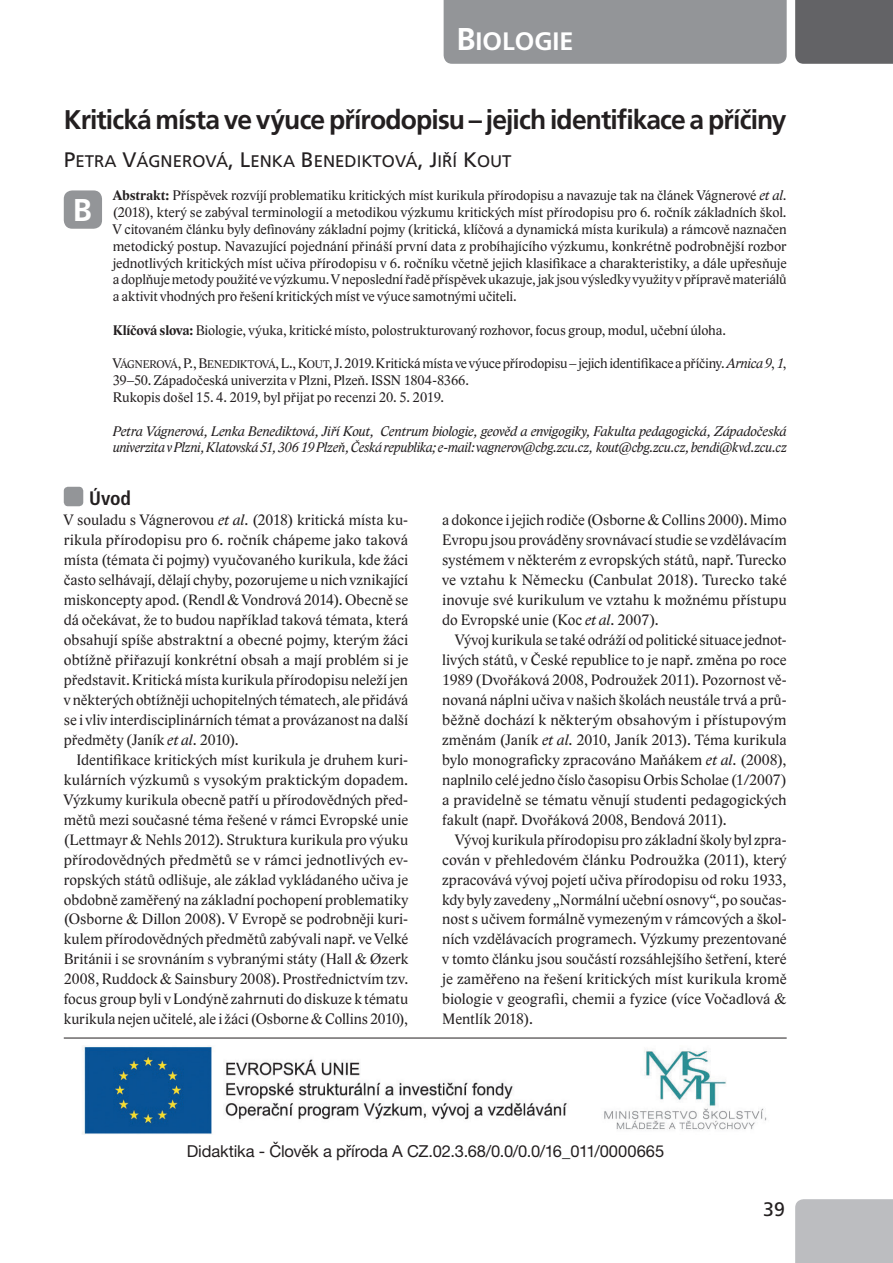
<style>
.page{position:relative;width:893px;height:1263px;background:#fff}
.page>*{position:absolute;margin:0;border:0;box-sizing:border-box;transform-origin:0 0}
.t1{font:31.5px "Frutiger LT Com Bold SC800";color:#fff}
.t2{font:700 27px "Frutiger LT Com";letter-spacing:-.03em;color:#231f20}
.t3{font:25.2px "Frutiger LT Com Bold SC800";color:#fff}
.t4{font:700 condensed 19.5px "Frutiger LT Com";color:#231f20}
.t5{font:19.5px "Frutiger LT Com";color:#231f20}
.t6{font:16.8px "Frutiger LT Com Roman SC800";color:#231f20}
.t7{font:16.5px "Helvetica Neue LT Pro";letter-spacing:-.01em;color:#231f20}
.t8{font:15.45px/20px "Lido STF";color:#231f20;text-align:justify}
.t9{font:14.25px/16.8px "Lido STF";letter-spacing:-.005em;color:#231f20;text-align:justify}
.t10{font:italic 14.25px/16.8px "Lido STF";letter-spacing:-.02em;color:#231f20}
.s1{font-size:31.5px}
.s2{font-size:21px}
.s3{font-weight:700}
.s4{font-style:italic}
.s5{font-family:"Lido STF SC800"}
.s6{font-family:"Lido STF SC800";font-size:11.4px}
</style>
<div class="page">
<div style="left:795px;top:0;width:98px;height:64px;background:#636366"></div>
<div style="left:795px;top:1199px;width:98px;height:64px;background:#bcbdc0"></div>
<div style="left:444px;top:0;width:343px;height:64px;background:#939598"></div>
<div style="left:64px;top:487px;width:19px;height:19px;background:#939598;border-radius:4px"></div>
<div style="left:64px;top:190px;width:38px;height:39px;background:#939598;border-radius:9px"></div>
<img style="left:82px;top:1046px;width:685px;height:89px">
<hr style="left:64px;top:1038px;width:723px;height:1px;background:#231f20">
<h3 class="t3" style="left:456px;top:27px;width:119px"><span class="s1">B</span>IOLOGIE</h3>
<h2 class="t2" style="left:64px;top:103px;width:724px">Kritická místa ve výuce přírodopisu – jejich identifikace a příčiny</h2>
<p class="t6" style="left:64px;top:151px;width:449px"><span class="s2">P</span>ETRA <span class="s2">V</span>ÁGNEROVÁ<span class="s2">, L</span>ENKA <span class="s2">B</span>ENEDIKTOVÁ<span class="s2">, J</span>IŘÍ <span class="s2">K</span>OUT</p>
<p class="t9" style="left:113px;top:187px;width:675px"><span class="s3">Abstrakt:</span> Příspěvek rozvíjí problematiku kritických míst kurikula přírodopisu a navazuje tak na článek Vágnerové <span class="s4">et al. </span>(2018), který se zabýval terminologií a metodikou výzkumu kritických míst přírodopisu pro 6. ročník základních škol.<br>V citovaném článku byly definovány základní pojmy (kritická, klíčová a dynamická místa kurikula) a rámcově naznačen metodický postup. Navazující pojednání přináší první data z probíhajícího výzkumu, konkrétně podrobnější rozbor jednotlivých kritických míst učiva přírodopisu v 6. ročníku včetně jejich klasifikace a charakteristiky, a dále upřesňuje a doplňuje metody použité ve výzkumu. Vneposlední řadě příspěvek ukazuje, jak jsou výsledky využity v přípravě materiálů a aktivit vhodných pro řešení kritických míst ve výuce samotnými učiteli.</p>
<p class="t9" style="left:113px;top:322px;width:615px"><span class="s3">Klíčová slova:</span> Biologie, výuka, kritické místo, polostrukturovaný rozhovor, focus group, modul, učební úloha.</p>
<p class="t9" style="left:113px;top:355px;width:675px;text-align:left"><span class="s5">V</span><span class="s6">ÁGNEROVÁ</span><span class="s5">, P., B</span><span class="s6">ENEDIKTOVÁ</span><span class="s5">, L., K</span><span class="s6">OUT</span><span class="s5">, J.</span> 2019. Kritická místa ve výuce přírodopisu – jejich identifikace apříčiny. <span class="s4">Arnica9</span>,<span class="s4">1</span>,<br>39–50. Západočeská univerzita v Plzni, Plzeň. ISSN 1804-8366.<br>Rukopis došel 15. 4. 2019, byl přijat po recenzi 20. 5. 2019.</p>
<p class="t10" style="left:113px;top:423px;width:675px">Petra Vágnerová, Lenka Benediktová, Jiří Kout, Centrum biologie, geověd a envigogiky, Fakulta pedagogická, Západočeská univerzita vPlzni, Klatovská 51, 30619 Plzeň, Česká republika; e-mail: vagnerov@cbg.zcu.cz, kout@cbg.zcu.cz, bendi@kvd.zcu.cz</p>
<p class="t4" style="left:89px;top:486px;width:43px">Úvod</p>
<h1 class="t1" style="left:73px;top:192px;width:21px">B</h1>
<p class="t8" style="left:64px;top:510px;width:346px">V souladu s Vágnerovou <span class="s4">et al.</span> (2018) kritická místa ku&shy;rikula přírodopisu pro 6. ročník chápeme jako taková místa (témata či pojmy) vyučovaného kurikula, kde žáci často selhávají, dělají chyby, pozorujeme u nich vznikající miskoncepty apod. (Rendl &amp; Vondrová 2014). Obecně se dá očekávat, že to budou například taková témata, která obsahují spíše abstraktní a obecné pojmy, kterým žáci obtížně přiřazují konkrétní obsah a mají problém si je představit. Kritická místa kurikula přírodopisu neleží jen v některých obtížněji uchopitelných tématech, ale přidává se i vliv interdisciplinárních témat a provázanost na další předměty (Janík <span class="s4">et al.</span> 2010).</p>
<p class="t8" style="left:64px;top:750px;width:346px;text-indent:13px">Identifikace kritických míst kurikula je druhem kuri&shy;kulárních výzkumů s vysokým praktickým dopadem.<br>Výzkumy kurikula obecně patří u přírodovědných před&shy;mětů mezi současné téma řešené v rámci Evropské unie (Lettmayr &amp; Nehls 2012). Struktura kurikula pro výuku přírodovědných předmětů se v rámci jednotlivých ev&shy;ropských států odlišuje, ale základ vykládaného učiva je obdobně zaměřený na základní pochopení problematiky (Osborne &amp; Dillon 2008). V Evropě se podrobněji kuri&shy;kulem přírodovědných předmětů zabývali např. ve Velké Británii i se srovnáním s vybranými státy (Hall &amp; Øzerk 2008, Ruddock &amp; Sainsbury 2008). Prostřednictvím tzv. focus group byli v Londýně zahrnuti do diskuze k tématu kurikula nejen učitelé, ale i žáci (Osborne &amp; Collins 2010),</p>
<p class="t8" style="left:442px;top:510px;width:346px">a dokonce i jejich rodiče (Osborne &amp; Collins 2000). Mimo Evropu jsou prováděny srovnávací studie se vzdělávacím systémem v některém z evropských států, např. Turecko ve vztahu k Německu (Canbulat 2018). Turecko také inovuje své kurikulum ve vztahu k možnému přístupu do Evropské unie (Koc <span class="s4">et al.</span> 2007).</p>
<p class="t8" style="left:442px;top:630px;width:346px;text-indent:13px">Vývoj kurikula se také odráží od politické situace jednot&shy;livých států, v České republice to je např. změna po roce 1989 (Dvořáková 2008, Podroužek 2011). Pozornost vě&shy;novaná náplni učiva v našich školách neustále trvá a prů&shy;běžně dochází k některým obsahovým i přístupovým změnám (Janík <span class="s4">et al.</span> 2010, Janík 2013). Téma kurikula bylo monograficky zpracováno Maňákem <span class="s4">et al.</span> (2008), naplnilo celé jedno číslo časopisu Orbis Scholae (1/2007) a pravidelně se tématu věnují studenti pedagogických fakult (např. Dvořáková 2008, Bendová 2011).</p>
<p class="t8" style="left:442px;top:830px;width:346px;text-indent:13px">Vývoj kurikula přírodopisu pro základní školy byl zpra&shy;cován v přehledovém článku Podroužka (2011), který zpracovává vývoj pojetí učiva přírodopisu od roku 1933, kdy byly zavedeny „Normální učební osnovy“, po součas&shy;nost s učivem formálně vymezeným v rámcových a škol&shy;ních vzdělávacích programech. Výzkumy prezentované v tomto článku jsou součástí rozsáhlejšího šetření, které je zaměřeno na řešení kritických míst kurikula kromě biologie v geografii, chemii a fyzice (více Vočadlová &amp; Mentlík 2018).</p>
<p class="t7" style="left:187px;top:1141px;width:479px">Didaktika - Člověk a příroda A CZ.02.3.68/0.0/0.0/16_011/0000665</p>
<p class="t5" style="left:763px;top:1197px;width:23px">39</p>
</div>
